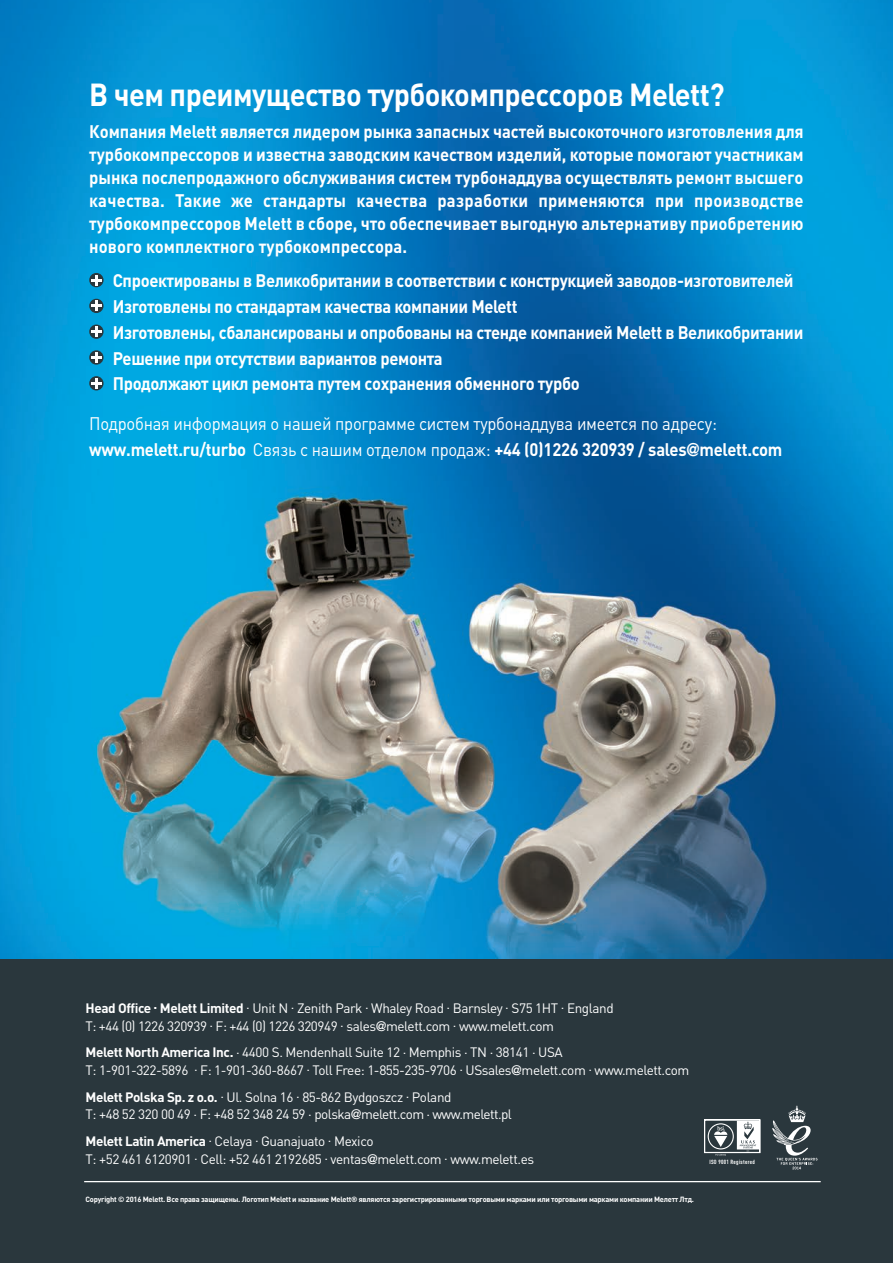
<style>
.page{position:relative;width:893px;height:1263px;background:#2a373d}
.page>*{position:absolute;margin:0;border:0;box-sizing:border-box;transform-origin:0 0}
.t1{font:700 31.5px "DIN Pro";letter-spacing:-.02em;color:#fff;scale:.92 1}
.t2{font:700 18px/23px "DIN Pro";letter-spacing:-.02em;color:#fff;text-align:justify;scale:.92 1}
.t3{font:18px/25.8px "DIN Pro";letter-spacing:-.015em;color:#fff;scale:.92 1}
.t4{font:13.5px/17.9px "DIN Pro";letter-spacing:-.03em;color:#fff}
.t5{font:700 7.5px "DIN Pro";letter-spacing:-.03em;color:#fff}
.t6{font:700 condensed 6px "DIN Pro";letter-spacing:.05em;color:#fff}
.s1{font-weight:700}
.s2{font-family:"Helvetica Neue";font-weight:700}
.s3{font-family:"Helvetica Neue";font-weight:500}
</style>
<div class="page">
<img style="left:0;top:0;width:875px;height:958px">
<img style="left:875px;top:0;width:18px;height:959px">
<hr style="left:84px;top:1181px;width:737px;height:1px;background:#fff">
<svg style="left:772px;top:1106px;width:45px;height:63px"></svg>
<svg style="left:704px;top:1119px;width:56px;height:37px"></svg>
<svg style="left:89px;top:273px;width:15px;height:14px"></svg>
<svg style="left:91px;top:275px;width:11px;height:10px"></svg>
<svg style="left:89px;top:299px;width:15px;height:14px"></svg>
<svg style="left:91px;top:301px;width:11px;height:10px"></svg>
<svg style="left:89px;top:325px;width:15px;height:14px"></svg>
<svg style="left:91px;top:327px;width:11px;height:10px"></svg>
<svg style="left:89px;top:350px;width:15px;height:15px"></svg>
<svg style="left:91px;top:352px;width:11px;height:11px"></svg>
<svg style="left:89px;top:376px;width:15px;height:14px"></svg>
<svg style="left:91px;top:378px;width:11px;height:10px"></svg>
<h1 class="t1" style="left:89px;top:74px;width:692px">В чем преимущество турбокомпрессоров Melett?</h1>
<p class="t2" style="left:89px;top:120px;width:778px">Компания Melett является лидером рынка запасных частей высокоточного изготовления для турбокомпрессоров и известна заводским качеством изделий, которые помогают участникам рынка послепродажного обслуживания систем турбонаддува осуществлять ремонт высшего качества. Такие же стандарты качества разработки применяются при производстве турбокомпрессоров Melett в сборе, что обеспечивает выгодную альтернативу приобретению нового комплектного турбокомпрессора.</p>
<p class="t2" style="left:113px;top:267px;width:752px;line-height:25.8px;text-align:left">Спроектированы в Великобритании в соответствии с конструкцией заводов-изготовителей Изготовлены по стандартам качества компании Melett<br>Изготовлены, сбалансированы и опробованы на стенде компанией Melett в Великобритании Решение при отсутствии вариантов ремонта<br>Продолжают цикл ремонта путем сохранения обменного турбо</p>
<p class="t3" style="left:89px;top:412px;width:755px">Подробная информация о нашей программе систем турбонаддува имеется по адресу: <span class="s1">www.melett.ru/turbo</span> Связь с нашим отделом продаж: <span class="s1">+44 (0)1226 320939 / sales</span><span class="s2">@</span><span class="s1">melett.com</span></p>
<p class="t4" style="left:86px;top:1001px;width:530px"><span class="s1">Head Office </span><sup>.</sup> <span class="s1">Melett Limited</span> . Unit N . Zenith Park . Whaley Road . Barnsley . S75 1HT . England<br>T: +44 (0) 1226 320939 . F: +44 (0) 1226 320949 . sales<span class="s3">@</span>melett.com . www.melett.com</p>
<p class="t4" style="left:86px;top:1045px;width:605px"><span class="s1">Melett North America Inc.</span> . 4400 S. Mendenhall Suite 12 . Memphis . TN . 38141 . USA<br>T: 1-901-322-5896 . F: 1-901-360-8667 . Toll Free: 1-855-235-9706 . USsales<span class="s3">@</span>melett.com . www.melett.com</p>
<p class="t4" style="left:86px;top:1089px;width:428px"><span class="s1">Melett Polska Sp. z o.o.</span> . Ul. Solna 16 . 85-862 Bydgoszcz . Poland<br>T: +48 52 320 00 49 . F: +48 52 348 24 59 . polska<span class="s3">@</span>melett.com . www.melett.pl</p>
<p class="t4" style="left:86px;top:1133px;width:450px"><span class="s1">Melett Latin America</span> . Celaya . Guanajuato . Mexico<br>T: +52 461 6120901 . Cell: +52 461 2192685 . ventas<span class="s3">@</span>melett.com . www.melett.es</p>
<p class="t5" style="left:86px;top:1194px;width:610px">Copyright © 2016 Melett. Все права защищены. Логотип Melett и название Melett® являются зарегистрированными торговыми марками или торговыми марками компании Мелетт Лтд.</p>
<p class="t6" style="left:709px;top:1159px;width:47px">ISO 9001 Registered</p>
</div>
